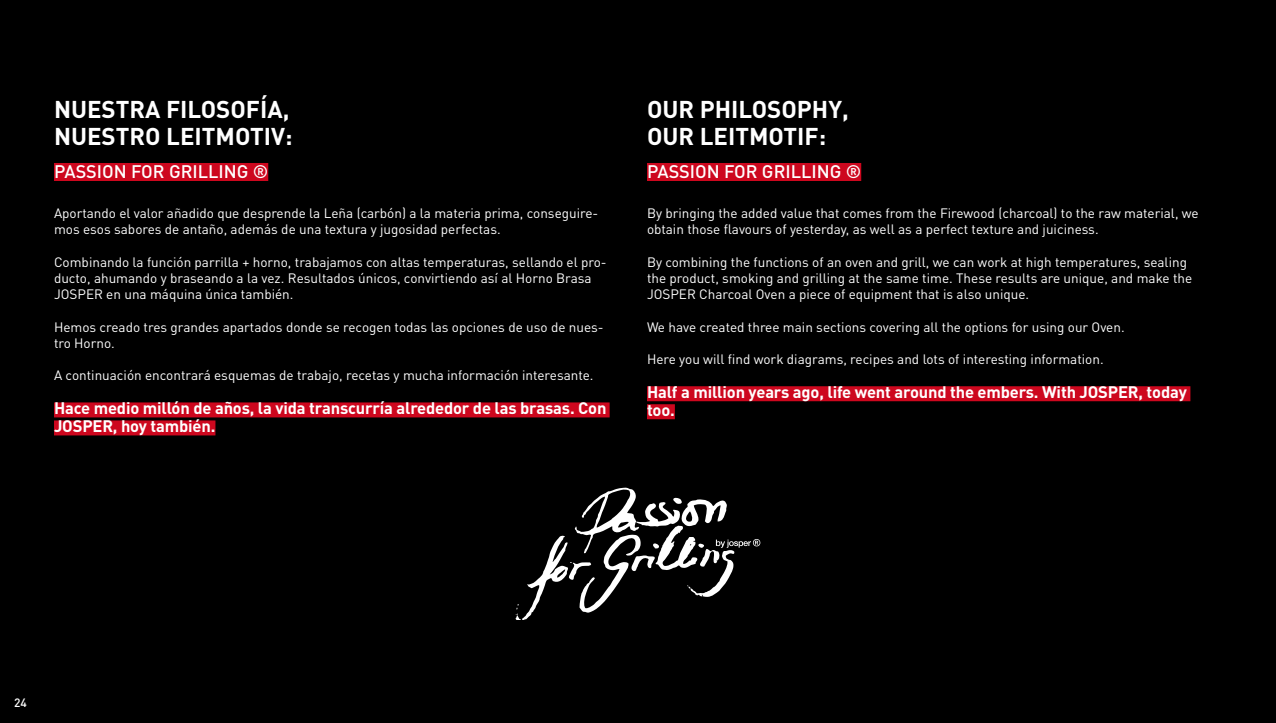
<style>
.page{position:relative;width:1276px;height:723px;background:#000}
.page>*{position:absolute;margin:0;border:0;box-sizing:border-box;transform-origin:0 0}
.t1{font:700 24px/27px "DIN Pro";color:#fff}
.t2{font:500 18px "DIN Pro";color:#fff}
.t3{font:700 16.5px/18px "DIN Pro";letter-spacing:-.01em;color:#fff}
.t4{font:13.5px/16.2px "DIN Pro";color:#fff}
.t5{font:500 12px "DIN Pro";color:#fff}
</style>
<div class="page">
<div style="left:54px;top:163px;width:214px;height:18px;background:#cd071e"></div>
<div style="left:54px;top:402px;width:555px;height:15px;background:#cd071e"></div>
<div style="left:54px;top:420px;width:161px;height:15px;background:#cd071e"></div>
<div style="left:647px;top:163px;width:214px;height:18px;background:#cd071e"></div>
<div style="left:647px;top:386px;width:543px;height:15px;background:#cd071e"></div>
<div style="left:647px;top:404px;width:28px;height:15px;background:#cd071e"></div>
<svg style="left:515px;top:488px;width:245px;height:132px"></svg>
<h1 class="t1" style="left:54px;top:95px;width:240px">NUESTRA FILOSOFÍA,<br>NUESTRO LEITMOTIV:</h1>
<h2 class="t2" style="left:54px;top:159px;width:216px">PASSION FOR GRILLING ®</h2>
<p class="t4" style="left:54px;top:205px;width:546px">Aportando el valor añadido que desprende la Leña (carbón) a la materia prima, conseguire&shy;mos esos sabores de antaño, además de una textura y jugosidad perfectas.</p>
<p class="t4" style="left:54px;top:253px;width:554px">Combinando la función parrilla + horno, trabajamos con altas temperaturas, sellando el pro&shy;ducto, ahumando y braseando a la vez. Resultados únicos, convirtiendo así al Horno Brasa<br>JOSPER en una máquina única también.</p>
<p class="t4" style="left:54px;top:318px;width:551px">Hemos creado tres grandes apartados donde se recogen todas las opciones de uso de nues&shy;tro Horno.</p>
<p class="t4" style="left:54px;top:367px;width:541px">A continuación encontrará esquemas de trabajo, recetas y mucha información interesante.</p>
<p class="t3" style="left:54px;top:399px;width:554px">Hace medio millón de años, la vida transcurría alrededor de las brasas. Con<br>JOSPER, hoy también.</p>
<h1 class="t1" style="left:647px;top:95px;width:203px">OUR PHILOSOPHY,<br>OUR LEITMOTIF:</h1>
<h2 class="t2" style="left:647px;top:159px;width:216px">PASSION FOR GRILLING ®</h2>
<p class="t4" style="left:647px;top:205px;width:553px">By bringing the added value that comes from the Firewood (charcoal) to the raw material, we obtain those flavours of yesterday, as well as a perfect texture and juiciness.</p>
<p class="t4" style="left:647px;top:253px;width:547px">By combining the functions of an oven and grill, we can work at high temperatures, sealing the product, smoking and grilling at the same time. These results are unique, and make the<br>JOSPER Charcoal Oven a piece of equipment that is also unique.</p>
<p class="t4" style="left:647px;top:318px;width:479px">We have created three main sections covering all the options for using our Oven.</p>
<p class="t4" style="left:647px;top:350px;width:458px">Here you will find work diagrams, recipes and lots of interesting information.</p>
<p class="t3" style="left:647px;top:383px;width:541px">Half a million years ago, life went around the embers. With JOSPER, today too.</p>
<p class="t5" style="left:14px;top:694px;width:14px">24</p>
</div>
